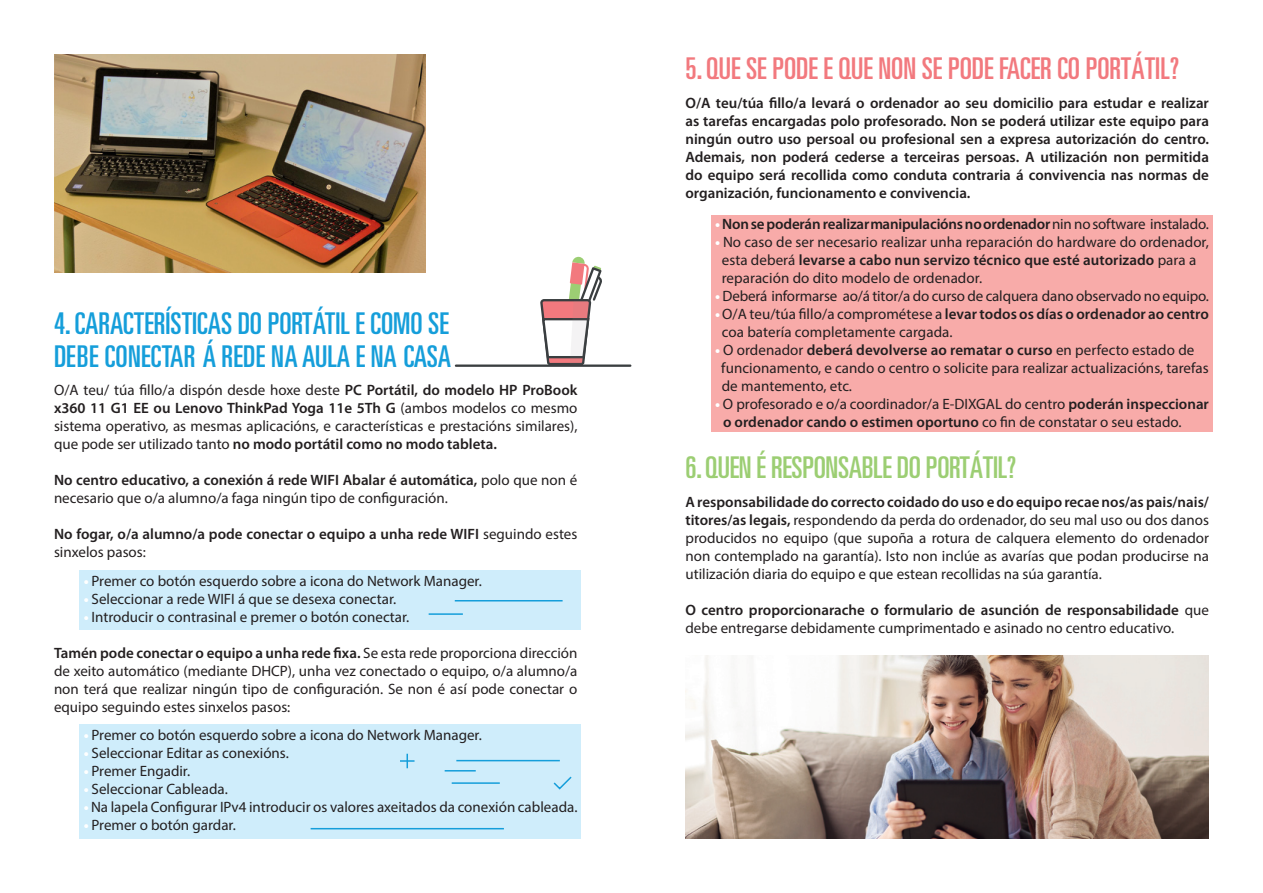
<style>
.page{position:relative;width:1263px;height:893px;background:#fff}
.page>*{position:absolute;margin:0;border:0;box-sizing:border-box;transform-origin:0 0}
.t1{font:ultra-condensed 30px/32.2px "Univers";color:#159eda}
.t2{font:ultra-condensed 30px "Univers";color:#f2797e}
.t3{font:ultra-condensed 30px "Univers";letter-spacing:-.01em;color:#9cce73}
.t4{font:15px/18px "Myriad Pro";color:#231f20}
.t5{font:600 15px/18px "Myriad Pro";color:#231f20;text-align:justify}
.s1{font-weight:600}
.s2{font-weight:400}
.s3{font-weight:700;color:#fff}
</style>
<div class="page">
<div style="left:79px;top:570px;width:501px;height:60px;background:#cfedfb"></div>
<hr style="left:455px;top:600px;width:108px;height:1px;background:#159eda">
<hr style="left:429px;top:613px;width:34px;height:2px;background:#159eda">
<div style="left:79px;top:724px;width:501px;height:115px;background:#cfedfb"></div>
<svg style="left:553px;top:776px;width:19px;height:14px"></svg>
<hr style="left:452px;top:782px;width:48px;height:2px;background:#159eda">
<hr style="left:311px;top:828px;width:193px;height:1px;background:#159eda">
<hr style="left:445px;top:770px;width:31px;height:1px;background:#159eda">
<hr style="left:456px;top:760px;width:104px;height:1px;background:#159eda">
<svg style="left:400px;top:754px;width:14px;height:14px"></svg>
<div style="left:711px;top:216px;width:502px;height:216px;background:#f8aba9"></div>
<img style="left:685px;top:656px;width:524px;height:183px">
<hr style="left:456px;top:364px;width:174px;height:3px;background:#3a3e40">
<svg style="left:539px;top:256px;width:64px;height:109px"></svg>
<img style="left:54px;top:54px;width:371px;height:218px">
<h1 class="t1" style="left:54px;top:307px;width:399px">4. CARACTERÍSTICAS DO PORTÁTIL E COMO SE<br>DEBE CONECTAR Á REDE NA AULA E NA CASA</h1>
<p class="t4" style="left:54px;top:381px;width:525px;text-align:justify">O/A teu/ túa fillo/a dispón desde hoxe deste <span class="s1">PC Portátil, do modelo HP ProBook x360 11 G1 EE ou Lenovo ThinkPad Yoga 11e 5Th G</span> (ambos modelos co mesmo sistema operativo, as mesmas aplicacións, e características e prestacións similares), que pode ser utilizado tanto <span class="s1">no modo portátil como no modo tableta.</span></p>
<p class="t4" style="left:54px;top:471px;width:525px"><span class="s1">No centro educativo, a conexión á rede WIFI Abalar é automática,</span> polo que non é necesario que o/a alumno/a faga ningún tipo de configuración.</p>
<p class="t5" style="left:54px;top:525px;width:525px">No fogar, o/a alumno/a pode conectar o equipo a unha rede WIFI <span class="s2">seguindo estes sinxelos pasos:</span></p>
<p class="t4" style="left:84px;top:572px;width:400px"><span class="s3">•</span> Premer co botón esquerdo sobre a icona do Network Manager.</p>
<p class="t4" style="left:84px;top:590px;width:314px"><span class="s3">•</span> Seleccionar a rede WIFI á que se desexa conectar.</p>
<p class="t4" style="left:84px;top:608px;width:327px"><span class="s3">•</span> Introducir o contrasinal e premer o botón conectar.</p>
<p class="t4" style="left:54px;top:644px;width:525px;text-align:justify"><span class="s1">Tamén pode conectar o equipo a unha rede fixa.</span> Se esta rede proporciona dirección de xeito automático (mediante DHCP), unha vez conectado o equipo, o/a alumno/a non terá que realizar ningún tipo de configuración. Se non é así pode conectar o equipo seguindo estes sinxelos pasos:</p>
<p class="t4" style="left:84px;top:726px;width:400px"><span class="s3">•</span> Premer co botón esquerdo sobre a icona do Network Manager.</p>
<p class="t4" style="left:84px;top:744px;width:207px"><span class="s3">•</span> Seleccionar Editar as conexións.</p>
<p class="t4" style="left:84px;top:762px;width:108px"><span class="s3">•</span> Premer Engadir.</p>
<p class="t4" style="left:84px;top:780px;width:146px"><span class="s3">•</span> Seleccionar Cableada.</p>
<p class="t4" style="left:84px;top:798px;width:495px"><span class="s3">•</span> Na lapela Configurar IPv4 introducir os valores axeitados da conexión cableada.</p>
<p class="t4" style="left:84px;top:816px;width:153px"><span class="s3">•</span> Premer o botón gardar.</p>
<h1 class="t2" style="left:685px;top:51px;width:495px">5. QUE SE PODE E QUE NON SE PODE FACER CO PORTÁTIL?</h1>
<p class="t5" style="left:685px;top:94px;width:525px">O/A teu/túa fillo/a levará o ordenador ao seu domicilio para estudar e realizar as tarefas encargadas polo profesorado. Non se poderá utilizar este equipo para ningún outro uso persoal ou profesional sen a expresa autorización do centro.<br>Ademais, non poderá cederse a terceiras persoas. A utilización non permitida do equipo será recollida como conduta contraria á convivencia nas normas de organización, funcionamento e convivencia.</p>
<p class="t5" style="left:715px;top:215px;width:495px"><span class="s3">•</span> Non se poderán realizar manipulacións no ordenador <span class="s2">nin no software instalado.</span></p>
<p class="t4" style="left:722px;top:233px;width:489px;text-indent:-7px"><span class="s3">•</span> No caso de ser necesario realizar unha reparación do hardware do ordenador, esta deberá <span class="s1">levarse a cabo nun servizo técnico que esté autorizado</span> para a reparación do dito modelo de ordenador.</p>
<p class="t4" style="left:715px;top:287px;width:495px"><span class="s3">•</span> Deberá informarse ao/á titor/a do curso de calquera dano observado no equipo.</p>
<p class="t4" style="left:722px;top:305px;width:489px;text-indent:-7px"><span class="s3">•</span> O/A teu/túa fillo/a comprométese a <span class="s1">levar todos os días o ordenador ao centro </span>coa batería completamente cargada.</p>
<p class="t4" style="left:721px;top:341px;width:489px;text-indent:-6px"><span class="s3">•</span> O ordenador <span class="s1">deberá devolverse ao rematar o curso</span> en perfecto estado de funcionamento, e cando o centro o solicite para realizar actualizacións, tarefas de mantemento, etc.</p>
<p class="t4" style="left:723px;top:395px;width:487px;text-indent:-8px"><span class="s3">•</span> O profesorado e o/a coordinador/a E-DIXGAL do centro <span class="s1">poderán inspeccionar o ordenador cando o estimen oportuno</span> co fin de constatar o seu estado.</p>
<h1 class="t3" style="left:685px;top:450px;width:332px">6. QUEN É RESPONSABLE DO PORTÁTIL?</h1>
<p class="t4" style="left:685px;top:492px;width:525px;text-align:justify"><span class="s1">A responsabilidade do correcto coidado do uso e do equipo recae nos/as pais/nais/ titores/as legais,</span> respondendo da perda do ordenador, do seu mal uso ou dos danos producidos no equipo (que supoña a rotura de calquera elemento do ordenador non contemplado na garantía). Isto non inclúe as avarías que podan producirse na utilización diaria do equipo e que estean recollidas na súa garantía.</p>
<p class="t4" style="left:685px;top:600px;width:525px"><span class="s1">O centro proporcionarache o formulario de asunción de responsabilidade</span> que debe entregarse debidamente cumprimentado e asinado no centro educativo.</p>
</div>
